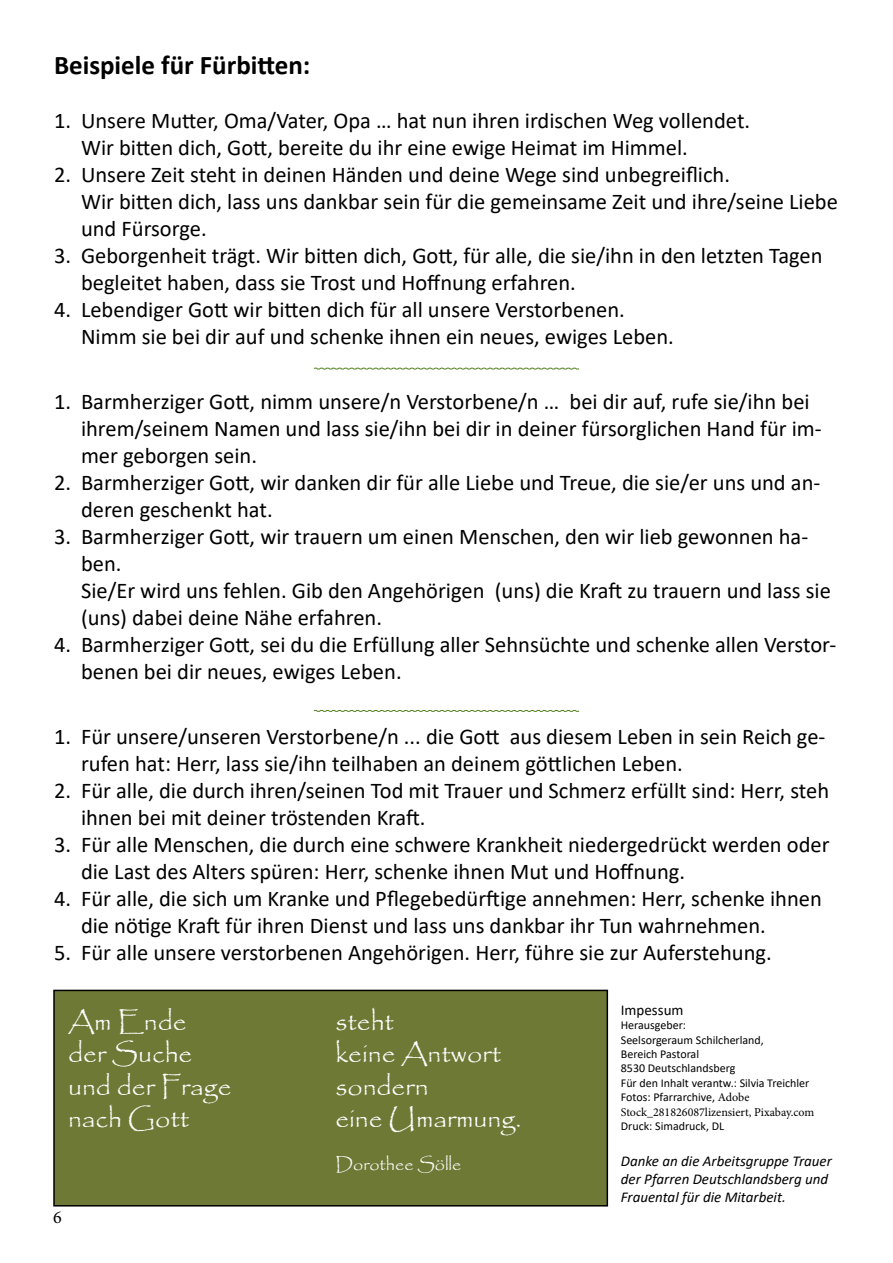
<style>
.page{position:relative;width:893px;height:1263px;background:#fff}
.page>*{position:absolute;margin:0;border:0;box-sizing:border-box;transform-origin:0 0}
.t1{font:27px/32.4px "Papyrus";color:#fff}
.t2{font:700 27px "Calibri";color:#000}
.t3{font:22.5px/27px "Calibri";color:#000}
.t4{font:18px "Papyrus";color:#fff}
.t5{font:18px "Minion Pro";color:#000}
.t6{font:italic 15px/18px "Calibri";color:#000}
.t7{font:15px "Calibri";color:#000}
.t8{font:12px/14.4px "Calibri";color:#000}
.t9{font:12px "Minion Pro";color:#000}
.s1{font-family:"Minion Pro"}
</style>
<div class="page">
<div style="left:54px;top:990px;width:553px;height:216px;background:#6e7935"></div>
<div style="left:53px;top:990px;width:555px;height:216px;border:2px solid #000"></div>
<svg style="left:313px;top:367px;width:266px;height:3px"></svg>
<svg style="left:313px;top:710px;width:266px;height:2px"></svg>
<p class="t2" style="left:54px;top:46px;width:258px">Beispiele für Fürbitten:</p>
<p class="t3" style="left:81px;top:107px;width:671px;text-indent:-27px">1. Unsere Mutter, Oma/Vater, Opa … hat nun ihren irdischen Weg vollendet.<br>Wir bitten dich, Gott, bereite du ihr eine ewige Heimat im Himmel.</p>
<p class="t3" style="left:81px;top:161px;width:758px;text-indent:-27px">2. Unsere Zeit steht in deinen Händen und deine Wege sind unbegreiflich.<br>Wir bitten dich, lass uns dankbar sein für die gemeinsame Zeit und ihre/seine Liebe und Fürsorge.</p>
<p class="t3" style="left:81px;top:242px;width:743px;text-indent:-27px">3. Geborgenheit trägt. Wir bitten dich, Gott, für alle, die sie/ihn in den letzten Tagen begleitet haben, dass sie Trost und Hoffnung erfahren.</p>
<p class="t3" style="left:81px;top:296px;width:594px;text-indent:-27px">4. Lebendiger Gott wir bitten dich für all unsere Verstorbenen.<br>Nimm sie bei dir auf und schenke ihnen ein neues, ewiges Leben.</p>
<p class="t3" style="left:81px;top:388px;width:742px;text-indent:-27px">1. Barmherziger Gott, nimm unsere/n Verstorbene/n … bei dir auf, rufe sie/ihn bei ihrem/seinem Namen und lass sie/ihn bei dir in deiner fürsorglichen Hand für im&shy;mer geborgen sein.</p>
<p class="t3" style="left:81px;top:469px;width:741px;text-indent:-27px">2. Barmherziger Gott, wir danken dir für alle Liebe und Treue, die sie/er uns und an&shy;deren geschenkt hat.</p>
<p class="t3" style="left:81px;top:523px;width:751px;text-indent:-27px">3. Barmherziger Gott, wir trauern um einen Menschen, den wir lieb gewonnen ha&shy;ben.<br>Sie/Er wird uns fehlen. Gib den Angehörigen (uns) die Kraft zu trauern und lass sie (uns) dabei deine Nähe erfahren.</p>
<p class="t3" style="left:81px;top:631px;width:757px;text-indent:-27px">4. Barmherziger Gott, sei du die Erfüllung aller Sehnsüchte und schenke allen Verstor&shy;benen bei dir neues, ewiges Leben.</p>
<p class="t3" style="left:81px;top:722px;width:746px;text-indent:-27px">1. Für unsere/unseren Verstorbene/n ... die Gott aus diesem Leben in sein Reich ge&shy;rufen hat: Herr, lass sie/ihn teilhaben an deinem göttlichen Leben.</p>
<p class="t3" style="left:81px;top:776px;width:750px;text-indent:-27px">2. Für alle, die durch ihren/seinen Tod mit Trauer und Schmerz erfüllt sind: Herr, steh ihnen bei mit deiner tröstenden Kraft.</p>
<p class="t3" style="left:81px;top:830px;width:750px;text-indent:-27px">3. Für alle Menschen, die durch eine schwere Krankheit niedergedrückt werden oder die Last des Alters spüren: Herr, schenke ihnen Mut und Hoffnung.</p>
<p class="t3" style="left:81px;top:884px;width:742px;text-indent:-27px">4. Für alle, die sich um Kranke und Pflegebedürftige annehmen: Herr, schenke ihnen die nötige Kraft für ihren Dienst und lass uns dankbar ihr Tun wahrnehmen.</p>
<p class="t3" style="left:54px;top:938px;width:719px">5. Für alle unsere verstorbenen Angehörigen. Herr, führe sie zur Auferstehung.</p>
<p class="t1" style="left:68px;top:1004px;width:165px">Am Ende<br>der Suche und der Frage nach Gott</p>
<p class="t1" style="left:335px;top:1004px;width:187px">steht<br>keine Antwort sondern<br>eine Umarmung.</p>
<p class="t4" style="left:335px;top:1153px;width:128px">Dorothee Sölle</p>
<p class="t5" style="left:53px;top:1205px;width:10px">6</p>
<p class="t7" style="left:621px;top:999px;width:64px">Impessum</p>
<p class="t8" style="left:621px;top:1018px;width:190px">Herausgeber:<br>Seelsorgeraum Schilcherland,<br>Bereich Pastoral<br>8530 Deutschlandsberg<br>Für den Inhalt verantw.: Silvia Treichler<br>Fotos: Pfarrarchive, <span class="s1">Adobe</span></p>
<p class="t9" style="left:621px;top:1104px;width:195px">Stock_281826087lizensiert, Pixabay.com</p>
<p class="t8" style="left:621px;top:1118px;width:105px">Druck: Simadruck, DL</p>
<p class="t6" style="left:621px;top:1151px;width:213px">Danke an die Arbeitsgruppe Trauer der Pfarren Deutschlandsberg und<br>Frauental für die Mitarbeit.</p>
</div>
